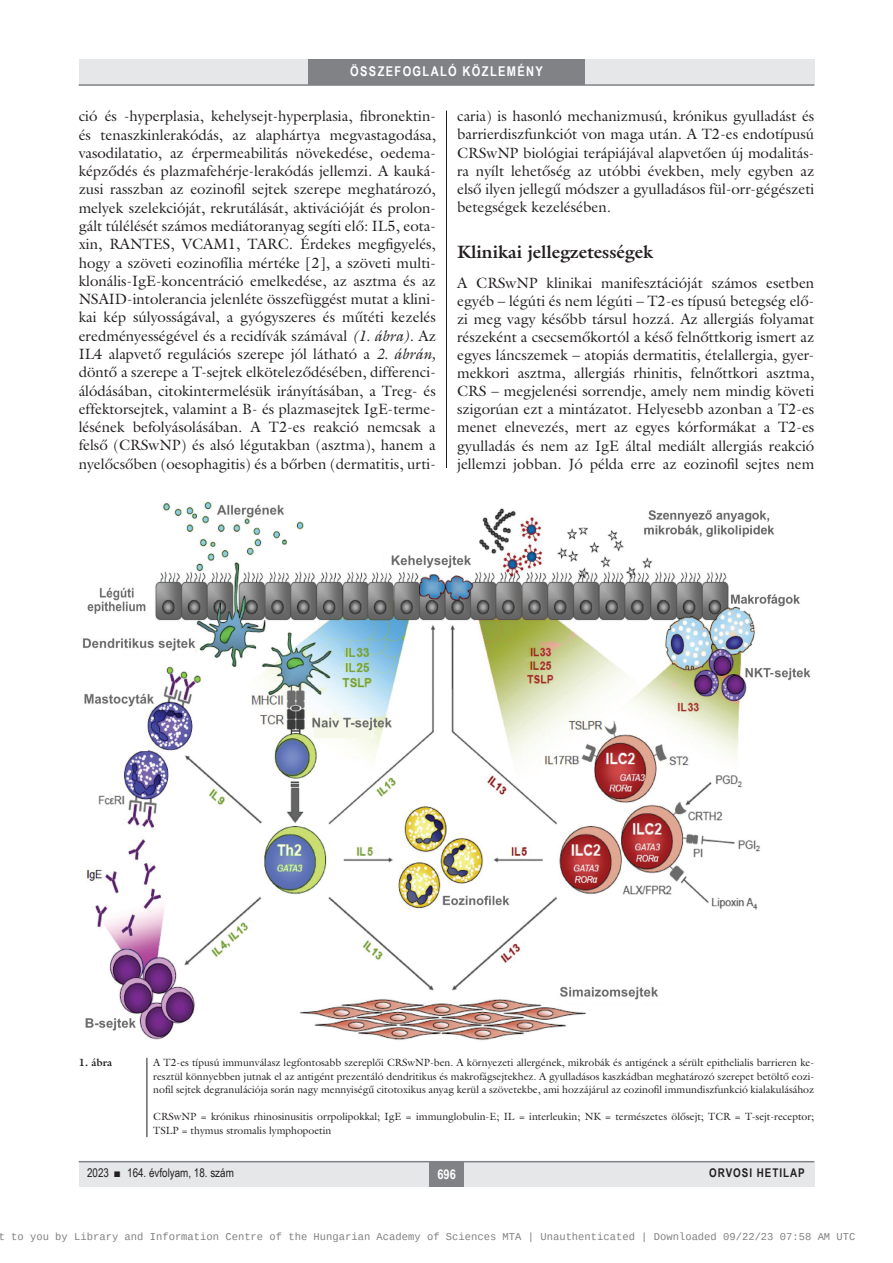
<style>
.page{position:relative;width:893px;height:1263px;background:#fff}
.page>*{position:absolute;margin:0;border:0;box-sizing:border-box;transform-origin:0 0}
.alcimbold{font:700 18px "Galliard Reg";color:#231f20}
.Body_Text{font:15px/18.3px "Galliard Reg";color:#231f20}
.Body_tompa{font:15px/18.1px "Galliard Reg";color:#231f20;text-align:justify}
.rovatcim_jo{font:700 13.5px "Arial Narrow";letter-spacing:.1em;color:#fff}
.oldalszam{font:700 13.5px "Arial Narrow";color:#fff}
.pagina{font:12px "Arial Narrow";color:#231f20}
.pagina-2{font:700 12px "Arial Narrow";letter-spacing:.08em;color:#231f20}
.kepalairas2{font:10.5px/13.5px "Galliard Reg";color:#231f20;text-align:justify}
.t1{font:10.5px "Liberation Mono";color:rgb(0 0 0/.5)}
.kepalairas1{font:700 10.5px "Galliard Reg";color:#231f20}
.s1{font-style:italic}
</style>
<div class="page">
<div style="left:79px;top:1161px;width:735px;height:25px;background:#e6e7e9"></div>
<hr style="left:79px;top:1161px;width:735px;height:1px;background:#808285">
<div style="left:430px;top:1161px;width:34px;height:25px;background:#808285"></div>
<div style="left:79px;top:60px;width:735px;height:25px;background:#e6e7e9"></div>
<div style="left:308px;top:60px;width:277px;height:25px;background:#808285"></div>
<hr style="left:79px;top:84px;width:735px;height:2px;background:#808285">
<hr style="left:446px;top:111px;width:1px;height:1026px;background:#231f20">
<img style="left:82px;top:501px;width:729px;height:546px">
<div style="left:79px;top:1058px;width:735px;height:79px;background:#fff"></div>
<hr style="left:147px;top:1058px;width:1px;height:79px;background:#231f20">
<p class="rovatcim_jo" style="left:350px;top:61px;width:194px">ÖSSZEFOGLALÓ KÖZLEMÉNY</p>
<p class="Body_Text" style="left:79px;top:107px;width:359px">ció és -hyperplasia, kehelysejt-hyperplasia, fibronektin&shy;és tenaszkinlerakódás, az alaphártya megvastagodása, vasodilatatio, az érpermeabilitás növekedése, oedema&shy;képződés és plazmafehérje-lerakódás jellemzi. A kauká&shy;zusi rasszban az eozinofil sejtek szerepe meghatározó, melyek szelekcióját, rekrutálását, aktivációját és prolon&shy;gált túlélését számos mediátoranyag segíti elő: IL5, eota&shy;xin, RANTES, VCAM1, TARC. Érdekes megfigyelés, hogy a szöveti eozinofília mértéke [2], a szöveti multi&shy;klonális-IgE-koncentráció emelkedése, az asztma és az NSAID-intolerancia jelenléte összefüggést mutat a klini&shy;kai kép súlyosságával, a gyógyszeres és műtéti kezelés eredményességével és a recidívák számával <span class="s1">(1. ábra)</span>. Az IL4 alapvető regulációs szerepe jól látható a <span class="s1">2. ábrán, </span>döntő a szerepe a T-sejtek elköteleződésében, differenci&shy;álódásában, citokintermelésük irányításában, a Treg- és effektorsejtek, valamint a B- és plazmasejtek IgE-terme&shy;lésének befolyásolásában. A T2-es reakció nemcsak a felső (CRSwNP) és alsó légutakban (asztma), hanem a nyelőcsőben (oesophagitis) és a bőrben (dermatitis, urti-</p>
<p class="Body_Text" style="left:457px;top:107px;width:359px;text-align:justify">caria) is hasonló mechanizmusú, krónikus gyulladást és barrierdiszfunkciót von maga után. A T2-es endotípusú CRSwNP biológiai terápiájával alapvetően új modalitás&shy;ra nyílt lehetőség az utóbbi években, mely egyben az első ilyen jellegű módszer a gyulladásos fül-orr-gégészeti betegségek kezelésében.</p>
<p class="alcimbold" style="left:457px;top:240px;width:198px">Klinikai jellegzetességek</p>
<p class="Body_tompa" style="left:457px;top:273px;width:359px">A CRSwNP klinikai manifesztációját számos esetben egyéb – légúti és nem légúti – T2-es típusú betegség elő&shy;zi meg vagy később társul hozzá. Az allergiás folyamat részeként a csecsemőkortól a késő felnőttkorig ismert az egyes láncszemek – atopiás dermatitis, ételallergia, gyer&shy;mekkori asztma, allergiás rhinitis, felnőttkori asztma, CRS – megjelenési sorrendje, amely nem mindig követi szigorúan ezt a mintázatot. Helyesebb azonban a T2-es menet elnevezés, mert az egyes kórformákat a T2-es gyulladás és nem az IgE által mediált allergiás reakció jellemzi jobban. Jó példa erre az eozinofil sejtes nem</p>
<p class="kepalairas1" style="left:79px;top:1056px;width:35px">1. ábra</p>
<p class="kepalairas2" style="left:153px;top:1056px;width:662px">A T2-es típusú immunválasz legfontosabb szereplői CRSwNP-ben. A környezeti allergének, mikrobák és antigének a sérült epithelialis barrieren ke&shy;resztül könnyebben jutnak el az antigént prezentáló dendritikus és makrofágsejtekhez. A gyulladásos kaszkádban meghatározó szerepet betöltő eozi&shy;nofil sejtek degranulációja során nagy mennyiségű citotoxikus anyag kerül a szövetekbe, ami hozzájárul az eozinofil immundiszfunkció kialakulásához</p>
<p class="kepalairas2" style="left:153px;top:1110px;width:662px">CRSwNP = krónikus rhinosinusitis orrpolipokkal; IgE = immunglobulin-E; IL = interleukin; NK = természetes ölősejt; TCR = T-sejt-receptor;<br>TSLP = thymus stromalis lymphopoetin</p>
<p class="pagina" style="left:87px;top:1164px;width:148px">2023 ■ 164. évfolyam, 18. szám</p>
<p class="oldalszam" style="left:437px;top:1163px;width:20px">696</p>
<p class="pagina-2" style="left:709px;top:1164px;width:97px">ORVOSI HETILAP</p>
<p class="t1" style="left:-1px;top:1232px;width:858px">t to you by Library and Information Centre of the Hungarian Academy of Sciences MTA | Unauthenticated | Downloaded 09/22/23 07:58 AM UTC</p>
</div>
